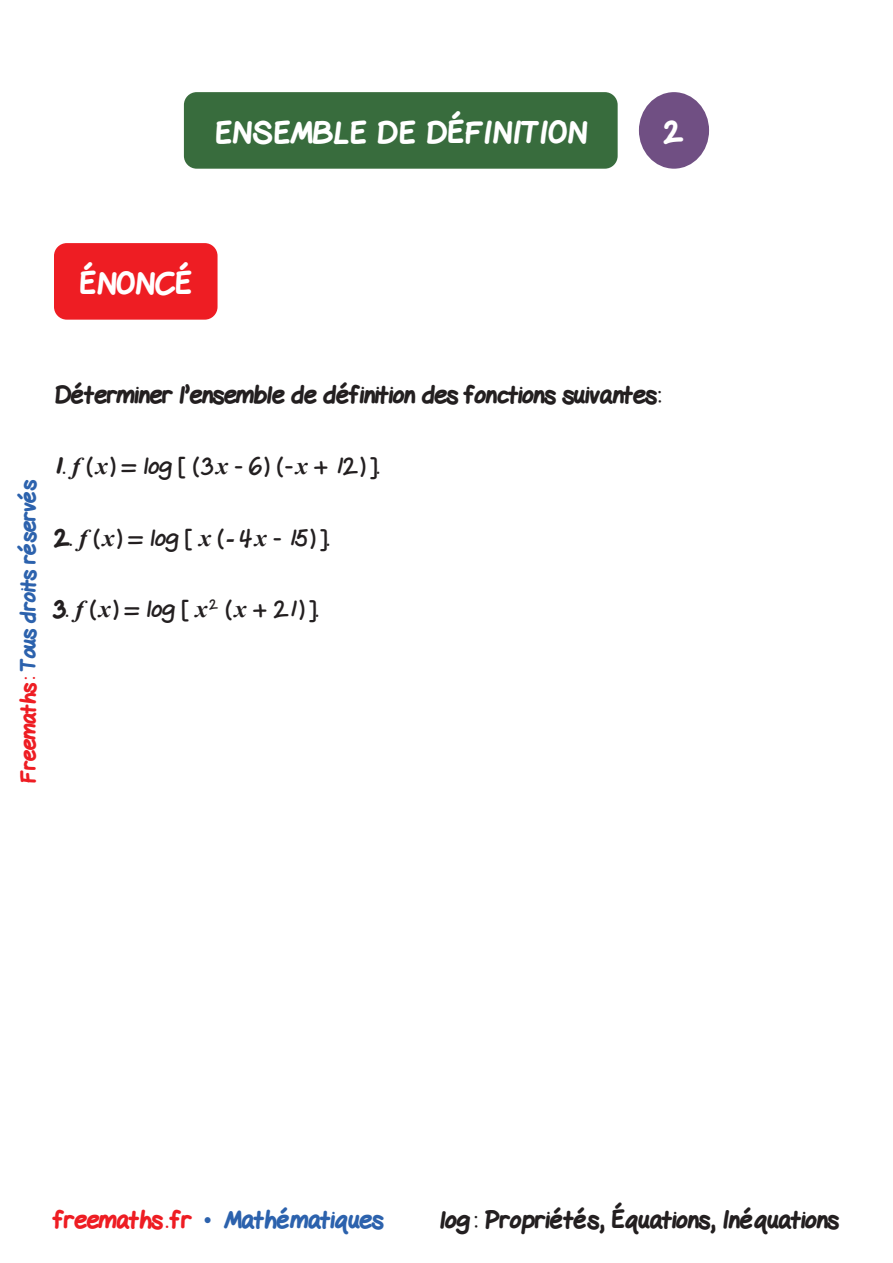
<style>
.page{position:relative;width:893px;height:1263px;background:#fff}
.page>*{position:absolute;margin:0;border:0;box-sizing:border-box;transform-origin:0 0}
.t1{font:800 30px "Gel Pen";letter-spacing:.02em;color:#fff}
.Texte-Ennonce{font:800 24px "Gel Pen";letter-spacing:-.005em;color:#231f20}
.Texte-Ennonce-2{font:24px "Gel Pen";color:#231f20}
.t2{font:800 24px "Gel Pen";color:#2c62ad}
.t3{font:800 21px "Gel Pen";letter-spacing:-.01em;color:#2c62ad}
.s1{color:#ee1d23}
.s2{font-weight:800}
.s3{font-family:"Times New Roman";font-weight:700;font-style:italic}
.s4{font-family:"Times New Roman";font-weight:400}
</style>
<div class="page">
<div style="left:54px;top:243px;width:164px;height:77px;background:#ee1d23;border-radius:13px"></div>
<div style="left:639px;top:92px;width:70px;height:77px;background:#704f83;border-radius:50%"></div>
<div style="left:184px;top:92px;width:434px;height:77px;background:#386c3d;border-radius:13px"></div>
<p class="t1" style="left:214px;top:108px;width:374px">ENSEMBLE DE DÉFINITION</p>
<p class="t1" style="left:664px;top:107px;width:21px">2</p>
<p class="t1" style="left:80px;top:259px;width:114px">ÉNONCÉ</p>
<p class="Texte-Ennonce" style="left:54px;top:375px;width:609px">Déterminer l’ensemble de définition des fonctions suivantes:</p>
<p class="t3" style="left:11px;top:783px;width:305px;rotate:-90deg"><span class="s1">Freemaths:</span> Tous droits réservés</p>
<p class="Texte-Ennonce-2" style="left:54px;top:446px;width:327px"><span class="s2">1.</span> <span class="s3">f</span> (<span class="s3">x</span>) = log [ (3<span class="s3">x</span> - 6) (-<span class="s3">x</span> + 12) ].</p>
<p class="Texte-Ennonce-2" style="left:54px;top:518px;width:277px"><span class="s2">2.</span> <span class="s3">f</span> (<span class="s3">x</span>) = log [ <span class="s3">x</span> (<span class="s3">-</span>4<span class="s3">x</span> - 15) ].</p>
<p class="Texte-Ennonce-2" style="left:54px;top:589px;width:266px"><span class="s2">3.</span> <span class="s3">f</span> (<span class="s3">x</span>) = log [ <span class="s3">x</span><sup>2</sup> (<span class="s3">x</span> + 21) ].</p>
<p class="t2" style="left:54px;top:1200px;width:331px"><span class="s1">freemaths . fr</span> <span class="s4">•</span> Mathématiques</p>
<p class="Texte-Ennonce" style="left:440px;top:1200px;width:400px">log: Propriétés, Équations, Inéquations</p>
</div>
